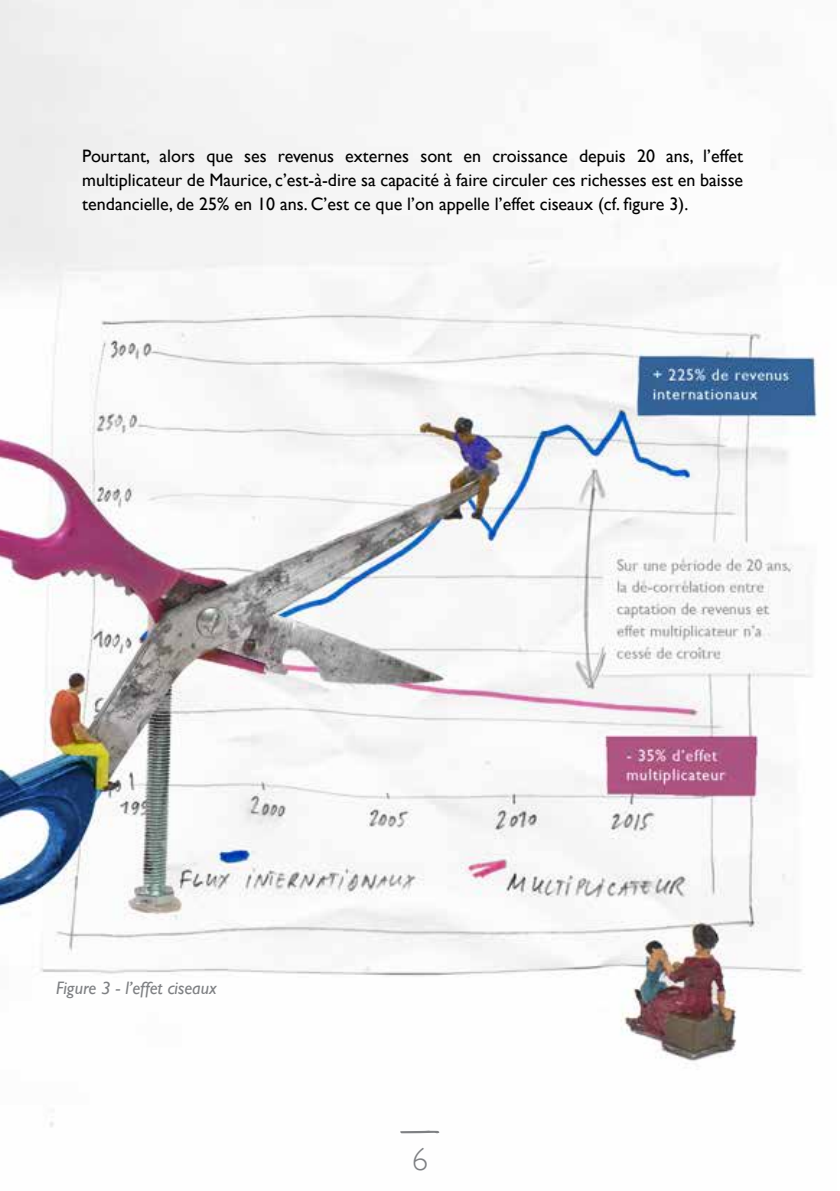
<style>
.page{position:relative;width:840px;height:1191px;background:#fff}
.page>*{position:absolute;margin:0;border:0;box-sizing:border-box;transform-origin:0 0}
.t1{font:300 32.4px "Gill Sans";color:#7e8083}
.t2{font:18px/24px "Gill Sans";color:#000;text-align:justify}
.t3{font:italic 18px "Gill Sans";color:#7e8083}
</style>
<div class="page">
<img style="left:0;top:0;width:818px;height:1134px">
<svg style="left:400px;top:1130px;width:39px;height:3px"></svg>
<p class="t2" style="left:82px;top:143px;width:662px">Pourtant, alors que ses revenus externes sont en croissance depuis 20 ans, l’effet multiplicateur de Maurice, c’est-à-dire sa capacité à faire circuler ces richesses est en baisse tendancielle, de 25% en 10 ans. C’est ce que l’on appelle l’effet ciseaux (cf. figure 3).</p>
<p class="t3" style="left:56px;top:977px;width:162px">Figure 3 - l’effet ciseaux</p>
<h1 class="t1" style="left:411px;top:1133px;width:18px">6</h1>
</div>
